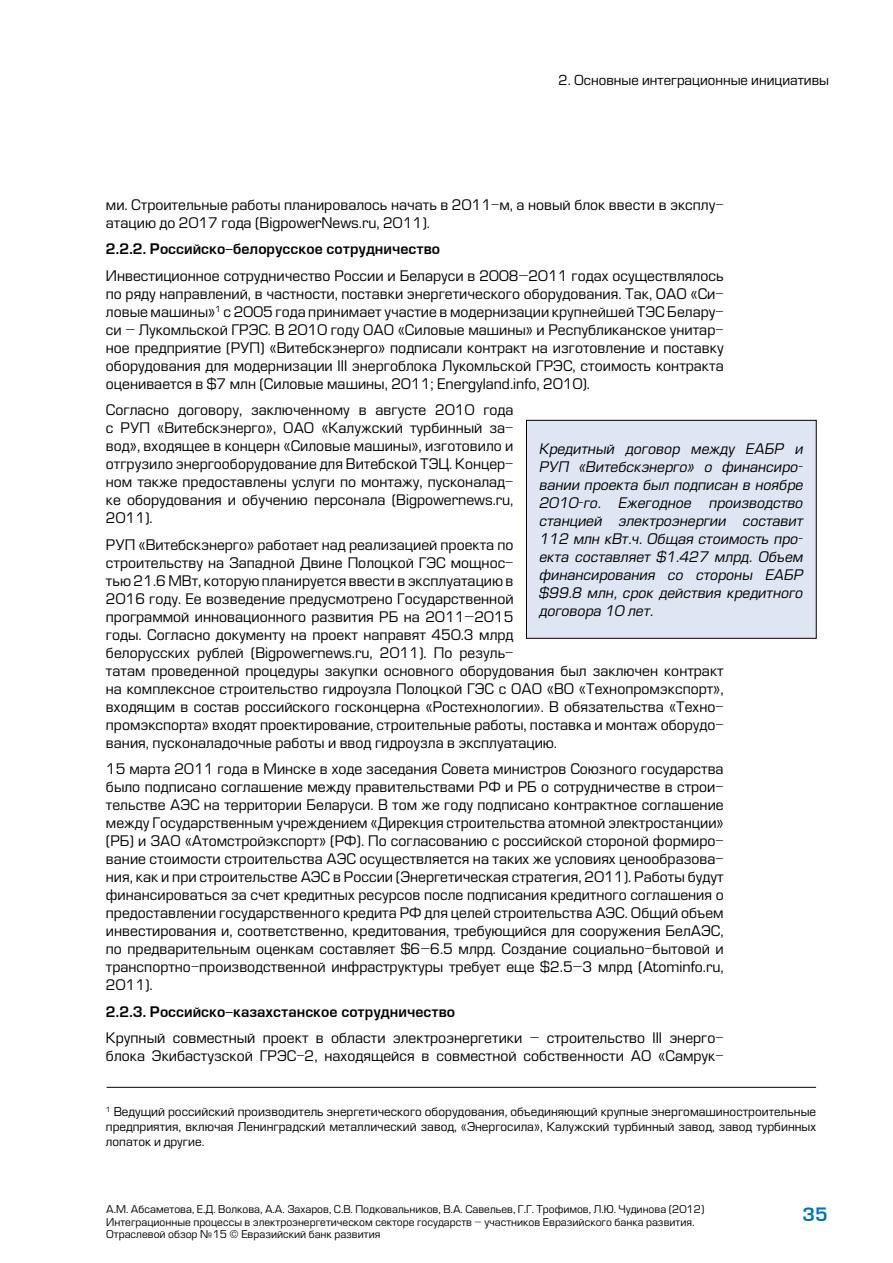
<style>
.page{position:relative;width:893px;height:1263px;background:#fff}
.page>*{position:absolute;margin:0;border:0;box-sizing:border-box;transform-origin:0 0}
.t1{font:18px "Europe Demi Normal";color:#0071b5}
.t2{font:14.25px/18px "Europe";color:#000}
.t3{font:italic 14.25px/18px "Europe K";color:#000;text-align:justify}
.t4{font:14.25px "Europe Demi Normal";color:#000}
.t5{font:13.5px "Europe";color:#000}
.t6{font:12px/15px "Europe";color:#000;text-align:justify}
.t7{font:10.5px/12.6px "Europe";color:#000}
</style>
<div class="page">
<hr style="left:107px;top:1087px;width:709px;height:1px;background:#000">
<div style="left:526px;top:420px;width:290px;height:218px;background:#dee6f3"></div>
<div style="left:526px;top:420px;width:290px;height:218px;border:1px solid #000"></div>
<p class="t5" style="left:558px;top:72px;width:272px">2. Основные интеграционные инициативы</p>
<p class="t2" style="left:106px;top:196px;width:619px">ми. Строительные работы планировалось начать в 2011-м, а новый блок ввести в эксплу&shy;атацию до 2017 года (BigpowerNews.ru, 2011).</p>
<p class="t4" style="left:106px;top:241px;width:336px">2.2.2. Российско-белорусское сотрудничество</p>
<p class="t2" style="left:106px;top:267px;width:619px;text-align:justify">Инвестиционное сотрудничество России и Беларуси в 2008–2011 годах осуществлялось по ряду направлений, в частности, поставки энергетического оборудования. Так, ОАО «Си&shy;ловые машины»<sup>1</sup> с 2005 года принимает участие в модернизации крупнейшей ТЭС Белару&shy;си – Лукомльской ГРЭС. В 2010 году ОАО «Силовые машины» и Республиканское унитар&shy;ное предприятие (РУП) «Витебскэнерго» подписали контракт на изготовление и поставку оборудования для модернизации III энергоблока Лукомльской ГРЭС, стоимость контракта оценивается в $7 млн (Силовые машины, 2011; Energyland.info, 2010).</p>
<p class="t2" style="left:106px;top:401px;width:409px;text-align:justify">Согласно договору, заключенному в августе 2010 года с РУП «Витебскэнерго», ОАО «Калужский турбинный за&shy;вод», входящее в концерн «Силовые машины», изготовило и отгрузило энергооборудование для Витебской ТЭЦ. Концер&shy;ном также предоставлены услуги по монтажу, пусконалад&shy;ке оборудования и обучению персонала (Bigpowernews.ru, 2011).</p>
<p class="t2" style="left:106px;top:536px;width:619px">РУП «Витебскэнерго» работает над реализацией проекта по<br>строительству на Западной Двине Полоцкой ГЭС мощнос-<br>тью 21.6 МВт, которую планируется ввести в эксплуатацию в<br>2016 году. Ее возведение предусмотрено Государственной<br>программой инновационного развития РБ на 2011–2015<br>годы. Согласно документу на проект направят 450.3 млрд<br>белорусских рублей (Bigpowernews.ru, 2011). По резуль-<br>татам проведенной процедуры закупки основного оборудования был заключен контракт на комплексное строительство гидроузла Полоцкой ГЭС с ОАО «ВО «Технопромэкспорт», входящим в состав российского госконцерна «Ростехнологии». В обязательства «Техно&shy;промэкспорта» входят проектирование, строительные работы, поставка и монтаж оборудо&shy;вания, пусконаладочные работы и ввод гидроузла в эксплуатацию.</p>
<p class="t2" style="left:106px;top:760px;width:619px;text-align:justify">15 марта 2011 года в Минске в ходе заседания Совета министров Союзного государства было подписано соглашение между правительствами РФ и РБ о сотрудничестве в строи&shy;тельстве АЭС на территории Беларуси. В том же году подписано контрактное соглашение между Государственным учреждением «Дирекция строительства атомной электростанции» (РБ) и ЗАО «Атомстройэкспорт» (РФ). По согласованию с российской стороной формиро&shy;вание стоимости строительства АЭС осуществляется на таких же условиях ценообразова&shy;ния, как и при строительстве АЭС в России (Энергетическая стратегия, 2011). Работы будут финансироваться за счет кредитных ресурсов после подписания кредитного соглашения о предоставлении государственного кредита РФ для целей строительства АЭС. Общий объем инвестирования и, соответственно, кредитования, требующийся для сооружения БелАЭС, по предварительным оценкам составляет $6–6.5 млрд. Создание социально-бытовой и транспортно-производственной инфраструктуры требует еще $2.5–3 млрд (Atominfo.ru, 2011).</p>
<p class="t4" style="left:106px;top:1003px;width:351px">2.2.3. Российско-казахстанское сотрудничество</p>
<p class="t2" style="left:106px;top:1029px;width:619px">Крупный совместный проект в области электроэнергетики – строительство III энерго&shy;блока Экибастузской ГРЭС-2, находящейся в совместной собственности АО «Самрук-</p>
<p class="t3" style="left:539px;top:440px;width:265px">Кредитный договор между ЕАБР и РУП «Витебскэнерго» о финансиро&shy;вании проекта был подписан в ноябре 2010-го. Ежегодное производство станцией электроэнергии составит 112 млн кВт.ч. Общая стоимость про&shy;екта составляет $1.427 млрд. Объем финансирования со стороны ЕАБР $99.8 млн, срок действия кредитного договора 10 лет.</p>
<p class="t6" style="left:106px;top:1104px;width:712px"><sup>1</sup> Ведущий российский производитель энергетического оборудования, объединяющий крупные энергомашиностроительные предприятия, включая Ленинградский металлический завод, «Энергосила», Калужский турбинный завод, завод турбинных лопаток и другие.</p>
<p class="t7" style="left:106px;top:1203px;width:599px">А.М. Абсаметова, Е.Д. Волкова, А.А. Захаров, С.В. Подковальников, В.А. Савельев, Г.Г. Трофимов, Л.Ю. Чудинова (2012)<br>Интеграционные процессы в электроэнергетическом секторе государств – участников Евразийского банка развития.<br>Отраслевой обзор №15 © Евразийский банк развития</p>
<p class="t1" style="left:802px;top:1204px;width:24px">35</p>
</div>
